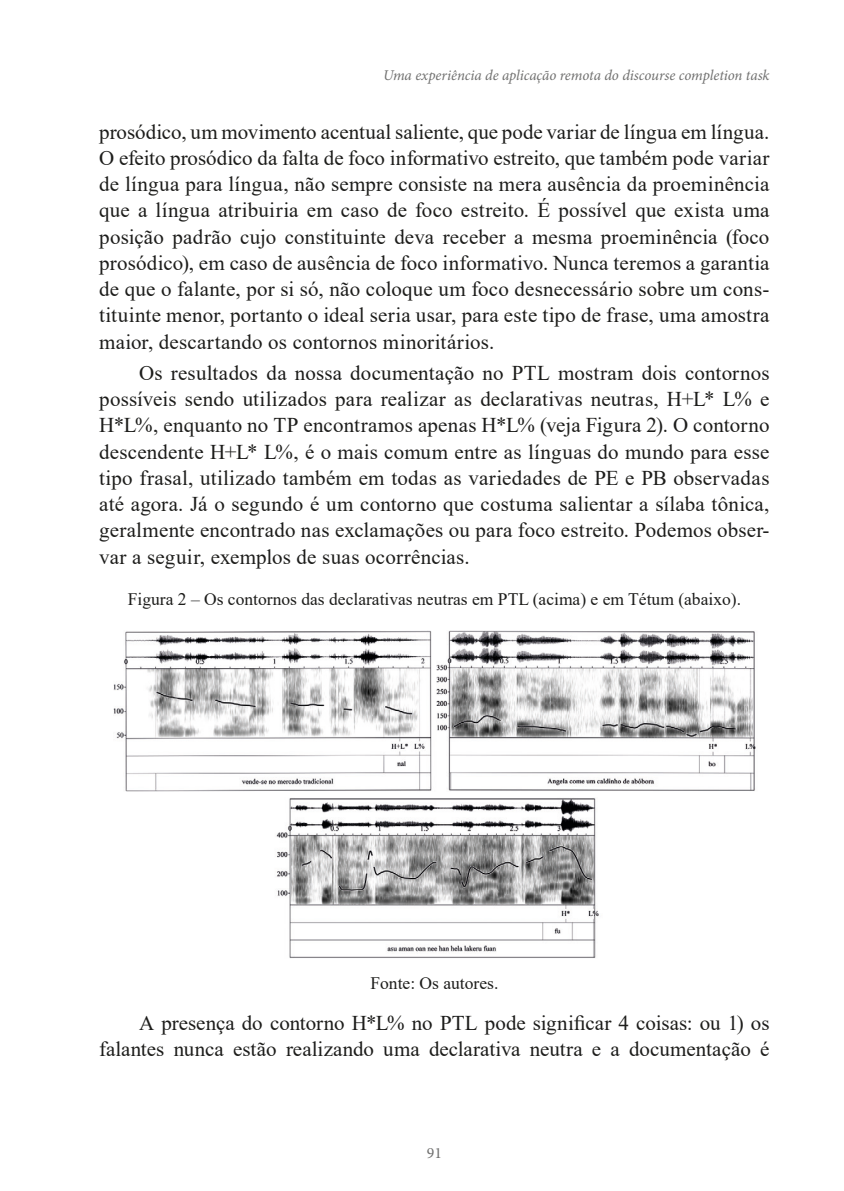
<style>
.page{position:relative;width:844px;height:1191px;background:#fff}
.page>*{position:absolute;margin:0;border:0;box-sizing:border-box;transform-origin:0 0}
.t1{font:21px/26.2px "Times New Roman";letter-spacing:.005em;color:#1d1d1b;text-align:justify}
.t2{font:17.5px "Times New Roman";color:#1d1d1b}
.t3{font:15.75px "Minion Pro";color:#70706f}
.t4{font:italic 14.88px "Minion Pro";letter-spacing:-.005em;color:#70706f}
</style>
<div class="page">
<img style="left:113px;top:630px;width:643px;height:328px">
<p class="t4" style="left:383px;top:65px;width:388px">Uma experiência de aplicação remota do discourse completion task</p>
<p class="t1" style="left:99px;top:118px;width:671px">prosódico, um movimento acentual saliente, que pode variar de língua em língua.<br>O efeito prosódico da falta de foco informativo estreito, que também pode variar de língua para língua, não sempre consiste na mera ausência da proeminência que a língua atribuiria em caso de foco estreito. É possível que exista uma posição padrão cujo constituinte deva receber a mesma proeminência (foco prosódico), em caso de ausência de foco informativo. Nunca teremos a garantia de que o falante, por si só, não coloque um foco desnecessário sobre um cons&shy;tituinte menor, portanto o ideal seria usar, para este tipo de frase, uma amostra maior, descartando os contornos minoritários.</p>
<p class="t1" style="left:99px;top:359px;width:671px;text-indent:40px">Os resultados da nossa documentação no PTL mostram dois contornos possíveis sendo utilizados para realizar as declarativas neutras, H+L* L% e H*L%, enquanto no TP encontramos apenas H*L% (veja Figura 2). O contorno descendente H+L* L%, é o mais comum entre as línguas do mundo para esse tipo frasal, utilizado também em todas as variedades de PE e PB observadas até agora. Já o segundo é um contorno que costuma salientar a sílaba tônica, geralmente encontrado nas exclamações ou para foco estreito. Podemos obser&shy;var a seguir, exemplos de suas ocorrências.</p>
<p class="t2" style="left:128px;top:586px;width:614px">Figura 2 – Os contornos das declarativas neutras em PTL (acima) e em Tétum (abaixo).</p>
<p class="t2" style="left:370px;top:970px;width:129px">Fonte: Os autores.</p>
<p class="t1" style="left:99px;top:1009px;width:671px;text-align:right">A presença do contorno H*L% no PTL pode significar 4 coisas: ou 1) os falantes nunca estão realizando uma declarativa neutra e a documentação é</p>
<p class="t3" style="left:426px;top:1142px;width:17px">91</p>
</div>
